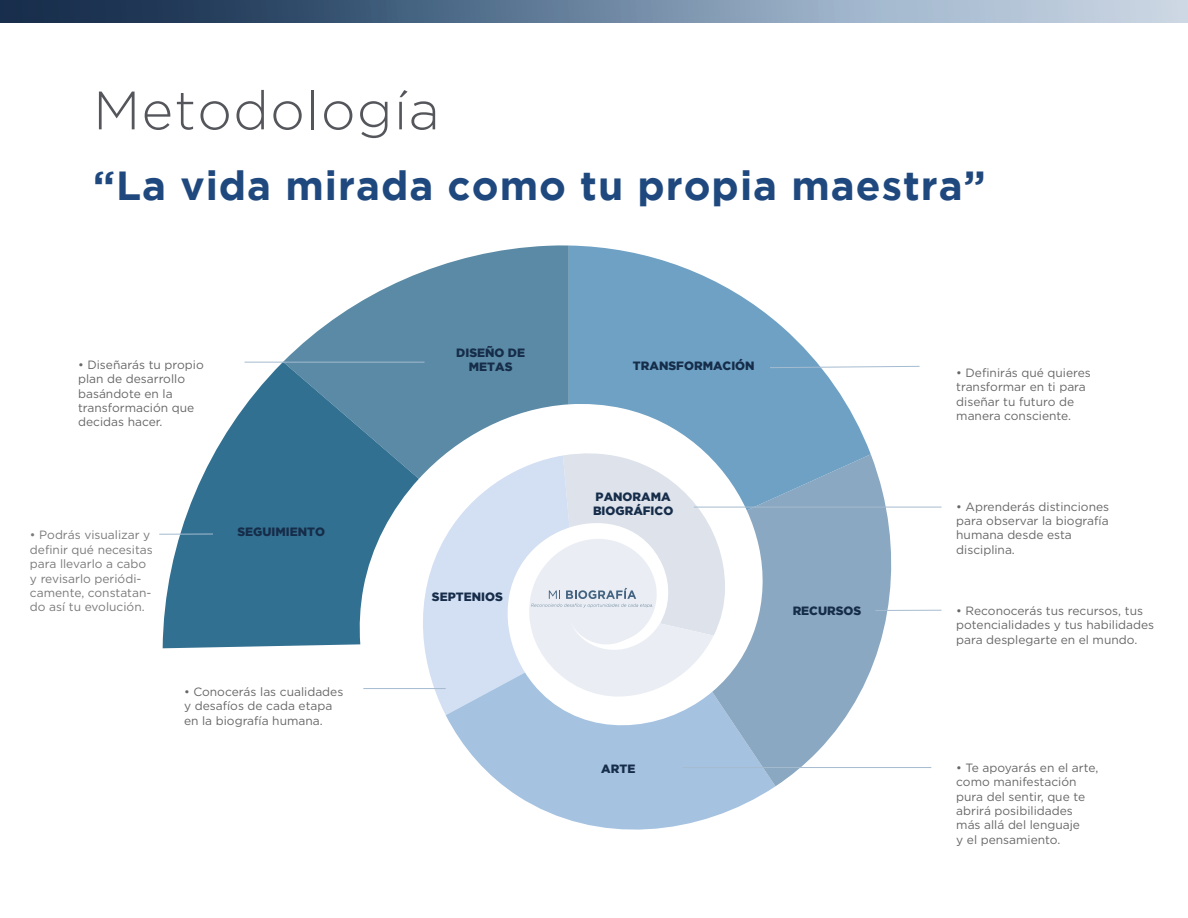
<style>
.page{position:relative;width:1188px;height:918px;background:#fff}
.page>*{position:absolute;margin:0;border:0;box-sizing:border-box;transform-origin:0 0}
.t1{font:300 54px "Gotham";letter-spacing:.025em;color:#54565b}
.t2{font:700 40.5px "Gotham";letter-spacing:.025em;color:#1f497e}
.t3{font:12px/14.4px "Gotham";color:#676767}
.t4{font:12px/14.4px "Gotham";color:#7a7a7a}
.t5{font:900 12px/14.4px "Gotham";color:#162d4a}
</style>
<div class="page">
<svg style="left:0;top:0;width:1188px;height:23px;background:#6b829b"></svg>
<svg style="left:446px;top:715px;width:330px;height:115px;fill:#a5c2e1"></svg>
<svg style="left:712px;top:455px;width:193px;height:331px;fill:#8aa8c1"></svg>
<svg style="left:569px;top:246px;width:302px;height:264px;fill:#6ea1c4"></svg>
<svg style="left:283px;top:245px;width:286px;height:207px;fill:#5a8aa5"></svg>
<svg style="left:163px;top:362px;width:256px;height:286px;fill:#327091"></svg>
<svg style="left:413px;top:452px;width:312px;height:263px"></svg>
<svg style="left:769px;top:366px;width:151px;height:2px"></svg>
<hr style="left:875px;top:610px;width:67px;height:1px;background:#a5bbd0">
<hr style="left:159px;top:534px;width:54px;height:1px;background:#a5bbd0">
<hr style="left:245px;top:362px;width:180px;height:1px;background:#a5bbd0">
<hr style="left:363px;top:688px;width:83px;height:1px;background:#a5bbd0">
<hr style="left:694px;top:507px;width:248px;height:1px;background:#a5bbd0">
<hr style="left:682px;top:767px;width:249px;height:1px;background:#a5bbd0">
<h1 class="t1" style="left:93px;top:81px;width:348px">Metodología</h1>
<h2 class="t2" style="left:93px;top:162px;width:894px">“La vida mirada como tu propia maestra”</h2>
<p class="t3" style="left:78px;top:357px;width:127px">• Diseñarás tu propio plan de desarrollo basándote en la transformación que decidas hacer.</p>
<p class="t4" style="left:30px;top:528px;width:124px">• Podrás visualizar y definir qué necesitas para llevarlo a cabo y revisarlo periódi&shy;camente, constatan&shy;do así tu evolución.</p>
<p class="t5" style="left:237px;top:525px;width:89px">SEGUIMIENTO</p>
<p class="t3" style="left:184px;top:684px;width:161px">• Conocerás las cualidades y desafíos de cada etapa en la biografía humana.</p>
<p class="t5" style="left:456px;top:345px;width:70px;text-align:center">DISEÑO DE<br>METAS</p>
<p class="t5" style="left:432px;top:589px;width:72px">SEPTENIOS</p>
<p class="t5" style="left:633px;top:359px;width:123px">TRANSFORMACIÓN</p>
<p class="t5" style="left:593px;top:489px;width:82px">PANORAMA<br>BIOGRÁFICO</p>
<p class="t5" style="left:793px;top:603px;width:70px">RECURSOS</p>
<p class="t5" style="left:601px;top:762px;width:36px">ARTE</p>
<p class="t3" style="left:956px;top:365px;width:136px">• Definirás qué quieres transformar en ti para diseñar tu futuro de manera consciente.</p>
<p class="t3" style="left:956px;top:499px;width:154px">• Aprenderás distinciones para observar la biografía humana desde esta disciplina.</p>
<p class="t3" style="left:956px;top:603px;width:199px">• Reconocerás tus recursos, tus potencialidades y tus habilidades para desplegarte en el mundo.</p>
<p class="t3" style="left:956px;top:760px;width:144px">• Te apoyarás en el arte, como manifestación pura del sentir, que te abrirá posibilidades más allá del lenguaje<br>y el pensamiento.</p>
</div>
